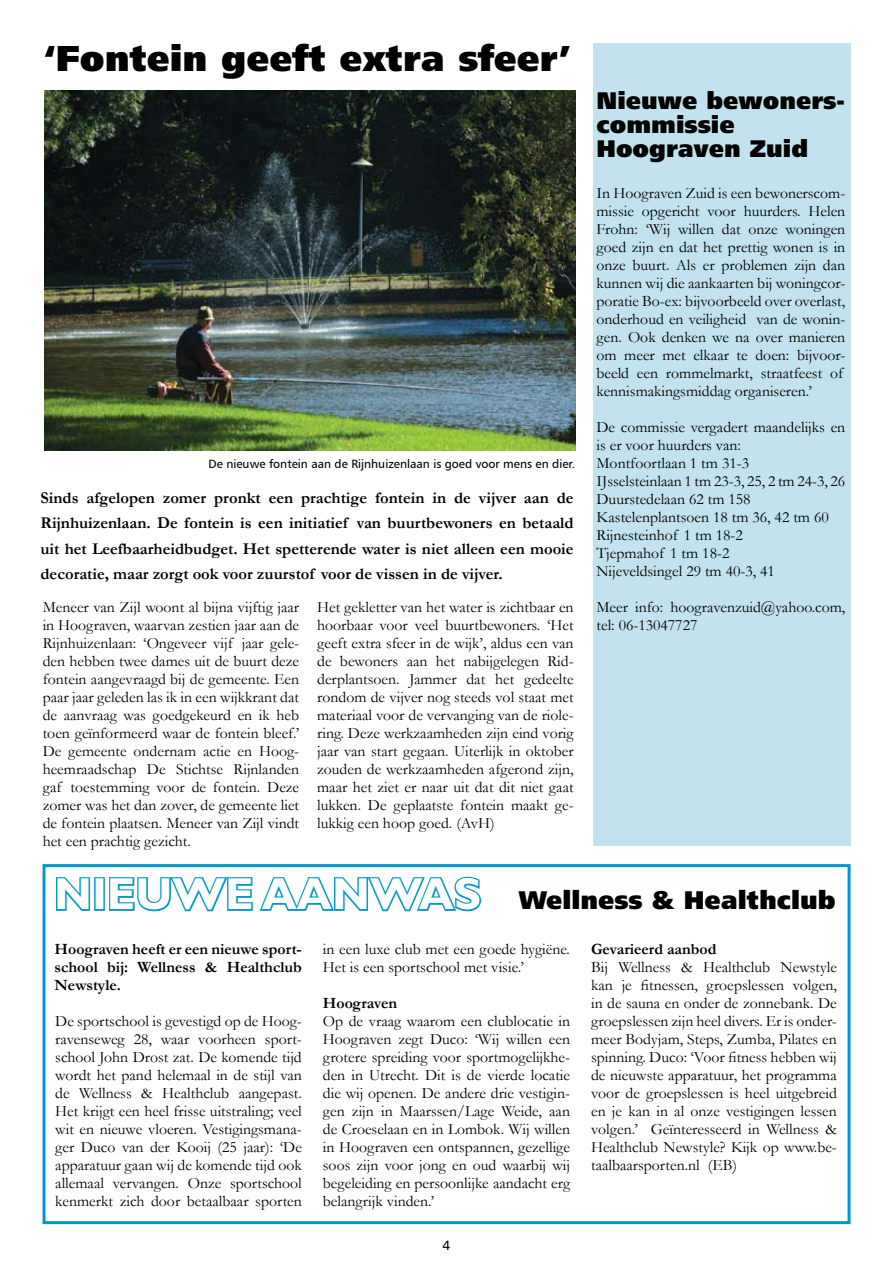
<style>
.page{position:relative;width:893px;height:1263px;background:#fff}
.page>*{position:absolute;margin:0;border:0;box-sizing:border-box;transform-origin:0 0}
.t1{font:36px "Humanist 777 BT Extra Black B";color:#000}
.t2{font:25.5px "Humanist 777 BT Extra Black B";color:#000}
.t3{font:24px/24px "Humanist 777 BT Extra Black B";color:#000}
.t4{font:700 16.5px/25.5px "Garamond";color:#000;text-align:justify}
.t5{font:15.75px/18px "Garamond";color:#000;text-align:justify}
.t6{font:700 15.75px/18px "Garamond";color:#000;text-align:justify}
.t7{font:13.5px "Humanist 777 BT Roman B";color:#000}
.t8{font:12px "Humanist 777 BT Roman B";color:#000}
.s1{font-family:"Gill Sans";font-weight:700;font-size:45px;color:#fff}
</style>
<div class="page">
<img style="left:44px;top:90px;width:531px;height:360px">
<svg style="left:56px;top:877px;width:35px;height:34px"></svg>
<div style="left:94px;top:877px;width:11px;height:34px;border:3px solid #009ac8"></div>
<svg style="left:109px;top:876px;width:372px;height:36px"></svg>
<div style="left:43px;top:864px;width:807px;height:360px;border:3px solid #009ac8"></div>
<div style="left:593px;top:44px;width:257px;height:802px;background:#c1e2ee"></div>
<h1 class="t1" style="left:44px;top:36px;width:527px">‘Fontein geeft extra sfeer’</h1>
<h3 class="t3" style="left:596px;top:88px;width:250px">Nieuwe bewoners&shy;commissie<br>Hoograven Zuid</h3>
<p class="t5" style="left:596px;top:184px;width:250px;text-align:left">In Hoograven Zuid is een bewonerscom&shy;missie opgericht voor huurders. Helen Frohn: ‘Wij willen dat onze woningen goed zijn en dat het prettig wonen is in onze buurt. Als er problemen zijn dan kunnen wij die aankaarten bij woningcor&shy;poratie Bo-ex: bijvoorbeeld over overlast, onderhoud en veiligheid van de wonin&shy;gen. Ook denken we na over manieren om meer met elkaar te doen: bijvoor&shy;beeld een rommelmarkt, straatfeest of kennismakingsmiddag organiseren.’</p>
<p class="t5" style="left:596px;top:418px;width:250px;text-align:left">De commissie vergadert maandelijks en is er voor huurders van:<br>Montfoortlaan 1 tm 31-3<br>IJsselsteinlaan 1 tm 23-3, 25, 2 tm 24-3, 26<br>Duurstedelaan 62 tm 158<br>Kastelenplantsoen 18 tm 36, 42 tm 60<br>Rijnesteinhof 1 tm 18-2<br>Tjepmahof 1 tm 18-2<br>Nijeveldsingel 29 tm 40-3, 41</p>
<p class="t5" style="left:596px;top:598px;width:250px">Meer info: hoogravenzuid@yahoo.com, tel: 06-13047727</p>
<p class="t8" style="left:209px;top:456px;width:368px">De nieuwe fontein aan de Rijnhuizenlaan is goed voor mens en dier.</p>
<p class="t4" style="left:40px;top:485px;width:535px">Sinds afgelopen zomer pronkt een prachtige fontein in de vijver aan de Rijnhuizenlaan. De fontein is een initiatief van buurtbewoners en betaald uit het Leefbaarheidbudget. Het spetterende water is niet alleen een mooie decoratie, maar zorgt ook voor zuurstof voor de vissen in de vijver.</p>
<p class="t5" style="left:43px;top:598px;width:258px">Meneer van Zijl woont al bijna vijftig jaar in Hoograven, waarvan zestien jaar aan de Rijnhuizenlaan: ‘Ongeveer vijf jaar gele&shy;den hebben twee dames uit de buurt deze fontein aangevraagd bij de gemeente. Een paar jaar geleden las ik in een wijkkrant dat de aanvraag was goedgekeurd en ik heb toen geïnformeerd waar de fontein bleef.’ De gemeente ondernam actie en Hoog&shy;heemraadschap De Stichtse Rijnlanden gaf toestemming voor de fontein. Deze zomer was het dan zover, de gemeente liet de fontein plaatsen. Meneer van Zijl vindt het een prachtig gezicht.</p>
<p class="t5" style="left:317px;top:598px;width:258px">Het gekletter van het water is zichtbaar en hoorbaar voor veel buurtbewoners. ‘Het geeft extra sfeer in de wijk’, aldus een van de bewoners aan het nabijgelegen Rid&shy;derplantsoen. Jammer dat het gedeelte rondom de vijver nog steeds vol staat met materiaal voor de vervanging van de riole&shy;ring. Deze werkzaamheden zijn eind vorig jaar van start gegaan. Uiterlijk in oktober zouden de werkzaamheden afgerond zijn, maar het ziet er naar uit dat dit niet gaat lukken. De geplaatste fontein maakt ge&shy;lukkig een hoop goed. (AvH)</p>
<h2 class="t2" style="left:54px;top:884px;width:783px"><span class="s1">NIEUWE AANWAS</span> Wellness &amp; Healthclub</h2>
<p class="t6" style="left:55px;top:940px;width:249px">Hoograven heeft er een nieuwe sport&shy;school bij: Wellness &amp; Healthclub Newstyle.</p>
<p class="t5" style="left:55px;top:1012px;width:248px">De sportschool is gevestigd op de Hoog&shy;ravenseweg 28, waar voorheen sport&shy;school John Drost zat. De komende tijd wordt het pand helemaal in de stijl van de Wellness &amp; Healthclub aangepast.<br>Het krijgt een heel frisse uitstraling; veel wit en nieuwe vloeren. Vestigingsmana&shy;ger Duco van der Kooij (25 jaar): ‘De apparatuur gaan wij de komende tijd ook allemaal vervangen. Onze sportschool kenmerkt zich door betaalbaar sporten</p>
<p class="t5" style="left:323px;top:940px;width:249px">in een luxe club met een goede hygiëne.<br>Het is een sportschool met visie.’</p>
<p class="t6" style="left:323px;top:994px;width:76px">Hoograven</p>
<p class="t5" style="left:323px;top:1012px;width:249px">Op de vraag waarom een clublocatie in Hoograven zegt Duco: ‘Wij willen een grotere spreiding voor sportmogelijkhe&shy;den in Utrecht. Dit is de vierde locatie die wij openen. De andere drie vestigin&shy;gen zijn in Maarssen/Lage Weide, aan de Croeselaan en in Lombok. Wij willen in Hoograven een ontspannen, gezellige soos zijn voor jong en oud waarbij wij begeleiding en persoonlijke aandacht erg belangrijk vinden.’</p>
<p class="t6" style="left:591px;top:940px;width:127px">Gevarieerd aanbod</p>
<p class="t5" style="left:591px;top:958px;width:247px">Bij Wellness &amp; Healthclub Newstyle kan je fitnessen, groepslessen volgen, in de sauna en onder de zonnebank. De groepslessen zijn heel divers. Er is onder&shy;meer Bodyjam, Steps, Zumba, Pilates en spinning. Duco: ‘Voor fitness hebben wij de nieuwste apparatuur, het programma voor de groepslessen is heel uitgebreid en je kan in al onze vestigingen lessen volgen.’ Geïnteresseerd in Wellness &amp; Healthclub Newstyle? Kijk op www.be&shy;taalbaarsporten.nl (EB)</p>
<p class="t7" style="left:443px;top:1237px;width:9px">4</p>
</div>
